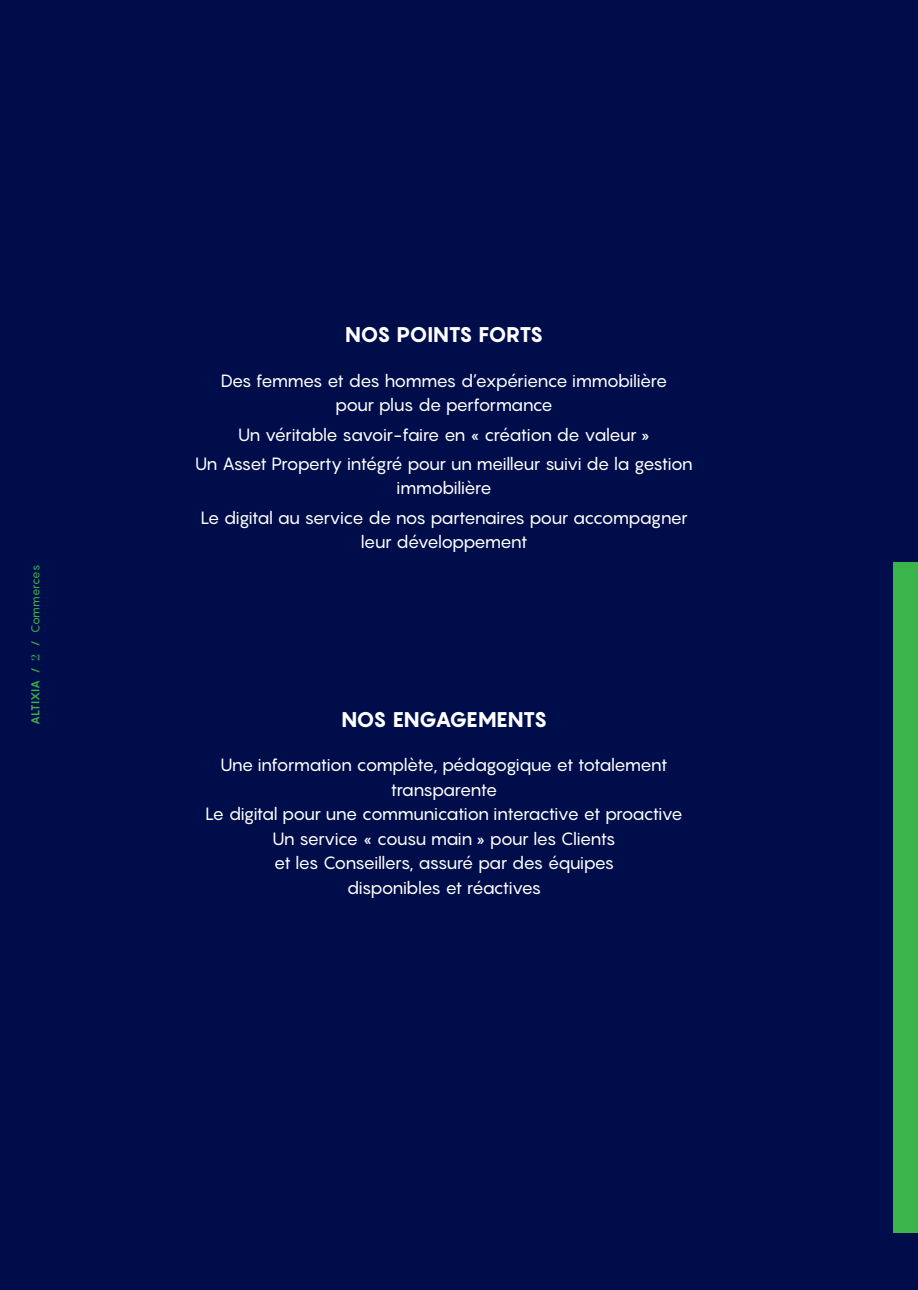
<style>
.page{position:relative;width:918px;height:1290px;background:#000d4b}
.page>*{position:absolute;margin:0;border:0;box-sizing:border-box;transform-origin:0 0}
.t1{font:800 21px "Pangram";letter-spacing:-.045em;color:#fff}
.t2{font:17.5px/24.5px "Pangram";letter-spacing:-.06em;color:#fff;text-align:center}
.t3{font:700 11.38px "Pangram";letter-spacing:-.02em;color:#3bb54b}
.s1{font-family:"Chronicle Display";font-weight:400;font-size:12.25px}
.s2{font-weight:400}
</style>
<div class="page">
<div style="left:893px;top:562px;width:25px;height:671px;background:#3bb54b"></div>
<p class="t3" style="left:28px;top:725px;width:161px;rotate:-90deg">ALTIXIA / <span class="s1">2</span> / <span class="s2">Commerces</span></p>
<p class="t1" style="left:345px;top:321px;width:200px">NOS POINTS FORTS</p>
<p class="t2" style="left:221px;top:368px;width:448px">Des femmes et des hommes d’expérience immobilière pour plus de performance</p>
<p class="t2" style="left:238px;top:422px;width:413px">Un véritable savoir-faire en « création de valeur »</p>
<p class="t2" style="left:195px;top:451px;width:499px">Un Asset Property intégré pour un meilleur suivi de la gestion immobilière</p>
<p class="t2" style="left:200px;top:505px;width:489px">Le digital au service de nos partenaires pour accompagner leur développement</p>
<p class="t1" style="left:341px;top:705px;width:208px">NOS ENGAGEMENTS</p>
<p class="t2" style="left:205px;top:752px;width:479px">Une information complète, pédagogique et totalement transparente<br>Le digital pour une communication interactive et proactive Un service « cousu main » pour les Clients<br>et les Conseillers, assuré par des équipes<br>disponibles et réactives</p>
</div>
